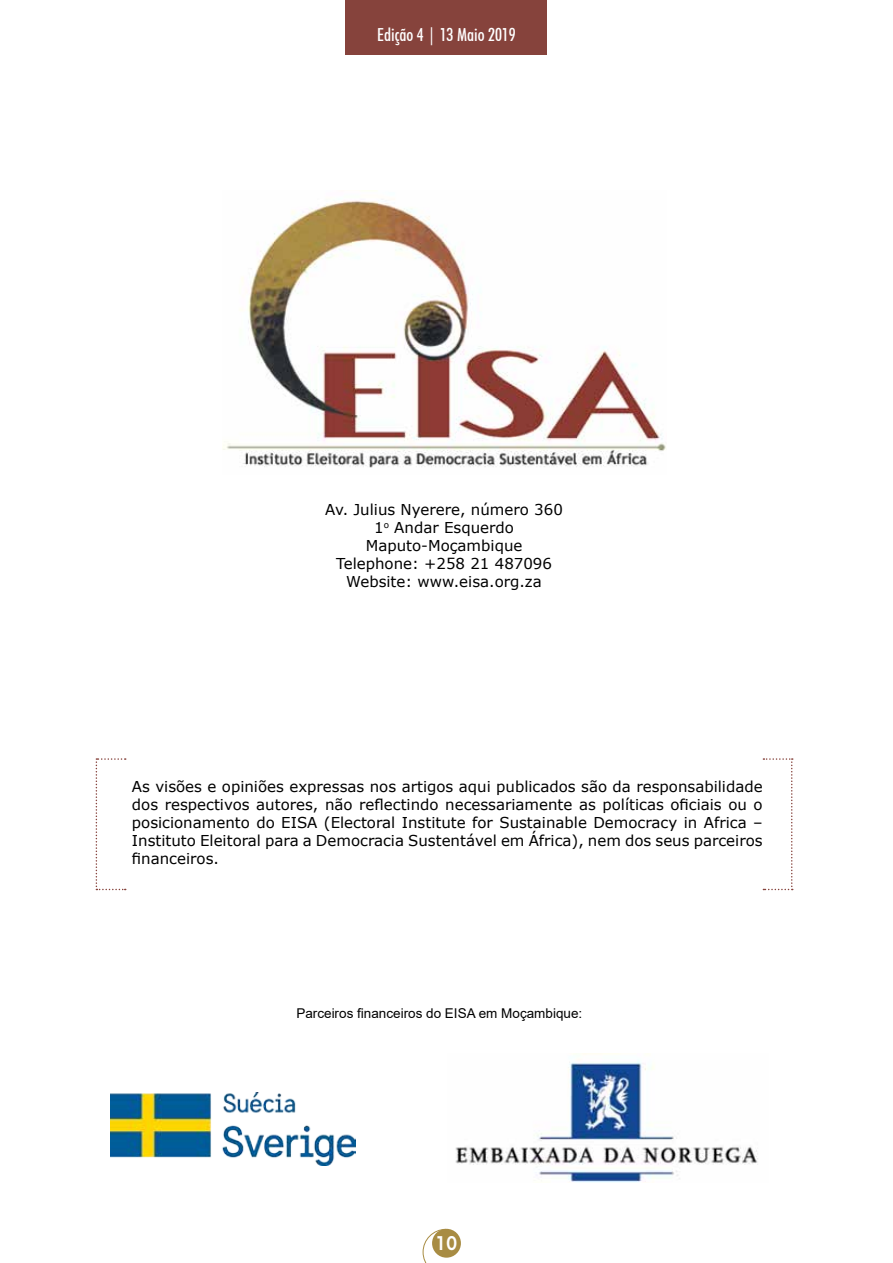
<style>
.page{position:relative;width:893px;height:1263px;background:#fff}
.page>*{position:absolute;margin:0;border:0;box-sizing:border-box;transform-origin:0 0}
.t1{font:500 condensed 18px "Futura BT";color:#fff}
.t2{font:700 18px "Arca Majora 3";color:#fff}
.t3{font:15px/18px "Verdana";color:#000;text-align:center}
.t4{font:13.5px "Arial";color:#000}
</style>
<div class="page">
<div style="left:345px;top:0;width:202px;height:54px;background:#86433c"></div>
<svg style="left:422px;top:1228px;width:39px;height:35px"></svg>
<img style="left:223px;top:200px;width:443px;height:268px">
<img style="left:111px;top:1093px;width:245px;height:73px">
<img style="left:455px;top:1053px;width:303px;height:130px">
<svg style="left:96px;top:758px;width:30px;height:132px"></svg>
<svg style="left:763px;top:758px;width:30px;height:132px"></svg>
<p class="t1" style="left:377px;top:23px;width:140px">Edição 4 | 13 Maio 2019</p>
<p class="t3" style="left:325px;top:501px;width:239px">Av. Julius Nyerere, número 360<br>1<sup>o</sup> Andar Esquerdo<br>Maputo-Moçambique<br>Telephone: +258 21 487096<br>Website: www.eisa.org.za</p>
<p class="t3" style="left:132px;top:777px;width:632px;text-align:justify">As visões e opiniões expressas nos artigos aqui publicados são da responsabilidade dos respectivos autores, não reflectindo necessariamente as políticas oficiais ou o posicionamento do EISA (Electoral Institute for Sustainable Democracy in Africa – Instituto Eleitoral para a Democracia Sustentável em África), nem dos seus parceiros financeiros.</p>
<p class="t4" style="left:296px;top:1003px;width:287px">Parceiros financeiros do EISA em Moçambique:</p>
<p class="t2" style="left:436px;top:1227px;width:23px">10</p>
</div>
